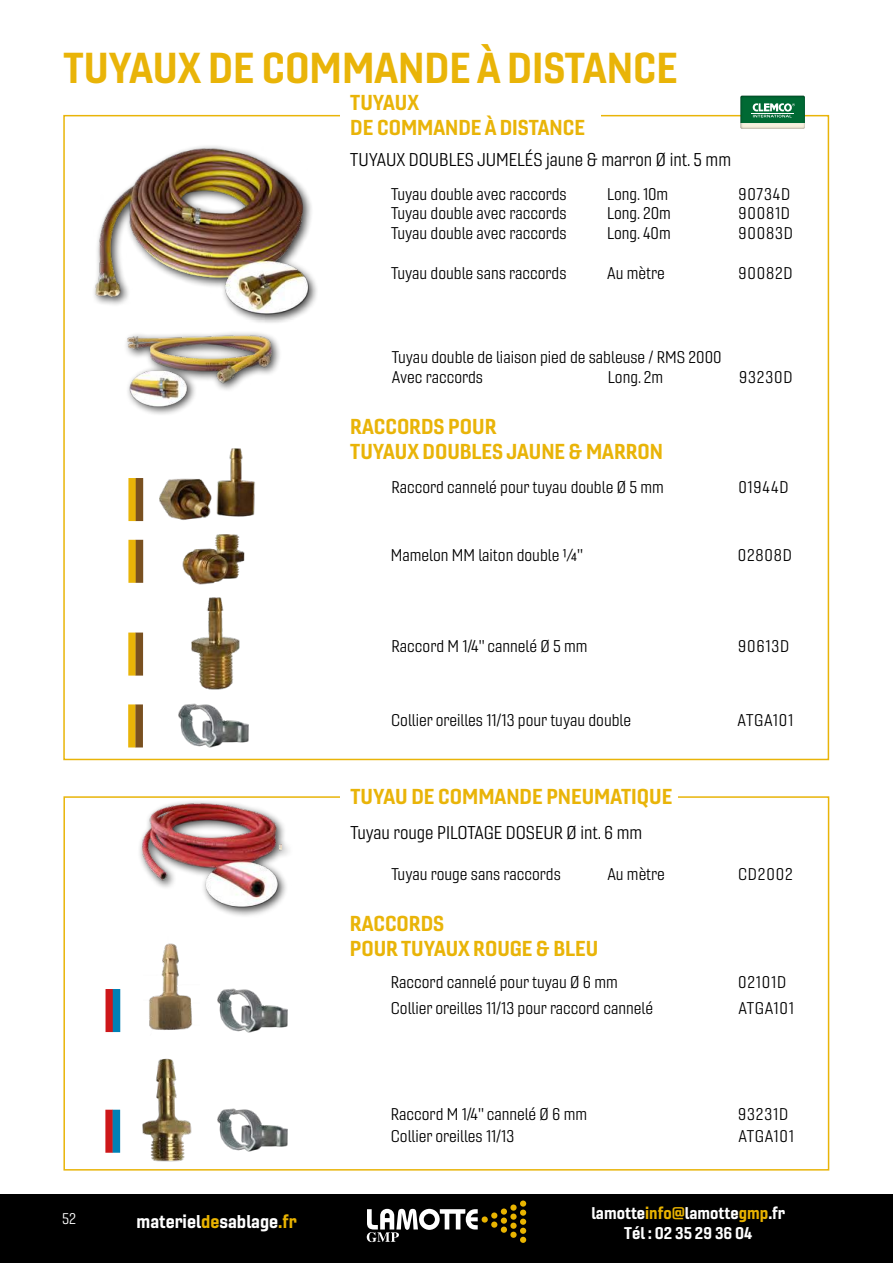
<style>
.page{position:relative;width:893px;height:1263px;background:#fff}
.page>*{position:absolute;margin:0;border:0;box-sizing:border-box;transform-origin:0 0}
.t1{font:42px "Gineso Nor Bol";color:#e9b408}
.t2{font:21px/25.2px "Gineso Nor Bol";color:#e9b408}
.t3{font:18px "Gineso Nor Boo";color:#000}
.t4{font:18px "Gineso Nor Bol";color:#fff}
.t5{font:16.5px/19.8px "Gineso Nor Boo";color:#000}
.t6{font:16.5px/19.8px "Gineso Nor Bol";color:#fff;text-align:center}
.t7{font:16.5px "Gineso Nor Boo";letter-spacing:.04em;color:#000}
.t8{font:15px "Gineso Nor Boo";color:#fff}
.s1{color:#e9b300}
</style>
<div class="page">
<div style="left:0;top:1194px;width:893px;height:69px;background:#000"></div>
<svg style="left:367px;top:1208px;width:140px;height:34px"></svg>
<div style="left:501px;top:1217px;width:6px;height:7px;background:#e9b400;border-radius:50%"></div>
<div style="left:501px;top:1226px;width:6px;height:7px;background:#e9b400;border-radius:50%"></div>
<svg style="left:510px;top:1204px;width:7px;height:7px"></svg>
<svg style="left:510px;top:1213px;width:7px;height:7px"></svg>
<svg style="left:510px;top:1222px;width:7px;height:7px"></svg>
<div style="left:510px;top:1232px;width:7px;height:6px;background:#e9b400;border-radius:50%"></div>
<div style="left:520px;top:1200px;width:6px;height:7px;background:#e9b400;border-radius:50%"></div>
<div style="left:520px;top:1209px;width:6px;height:7px;background:#e9b400;border-radius:50%"></div>
<div style="left:520px;top:1218px;width:6px;height:7px;background:#e9b400;border-radius:50%"></div>
<svg style="left:520px;top:1228px;width:6px;height:15px"></svg>
<div style="left:91px;top:144px;width:228px;height:181px;background:#000;opacity:.75"></div>
<img style="left:93px;top:145px;width:219px;height:172px">
<img style="left:182px;top:534px;width:63px;height:51px">
<img style="left:159px;top:448px;width:96px;height:72px">
<img style="left:178px;top:703px;width:71px;height:45px">
<img style="left:191px;top:597px;width:49px;height:93px">
<div style="left:63px;top:796px;width:766px;height:374px;border:2px solid #e9b408"></div>
<div style="left:340px;top:790px;width:338px;height:13px;background:#fff"></div>
<div style="left:137px;top:799px;width:156px;height:119px;background:#000;opacity:.75"></div>
<img style="left:139px;top:799px;width:143px;height:113px">
<img style="left:149px;top:943px;width:43px;height:87px">
<img style="left:217px;top:988px;width:71px;height:45px">
<img style="left:139px;top:1058px;width:57px;height:110px">
<img style="left:217px;top:1108px;width:71px;height:44px">
<div style="left:128px;top:478px;width:8px;height:43px;background:#e9b408"></div>
<div style="left:136px;top:478px;width:7px;height:43px;background:#795020"></div>
<div style="left:106px;top:989px;width:7px;height:43px;background:#cd171a"></div>
<div style="left:113px;top:989px;width:7px;height:43px;background:#0080b5"></div>
<img style="left:740px;top:96px;width:65px;height:33px">
<hr style="left:751px;top:113px;width:42px;height:1px;background:#fff">
<svg style="left:753px;top:103px;width:42px;height:14px"></svg>
<div style="left:123px;top:331px;width:160px;height:86px;background:#000;opacity:.75"></div>
<img style="left:127px;top:333px;width:151px;height:76px">
<div style="left:128px;top:540px;width:8px;height:43px;background:#e9b408"></div>
<div style="left:136px;top:540px;width:7px;height:43px;background:#795020"></div>
<div style="left:128px;top:632px;width:8px;height:44px;background:#e9b408"></div>
<div style="left:136px;top:632px;width:7px;height:44px;background:#795020"></div>
<div style="left:128px;top:704px;width:8px;height:43px;background:#e9b408"></div>
<div style="left:135px;top:704px;width:8px;height:43px;background:#795020"></div>
<div style="left:105px;top:1110px;width:8px;height:43px;background:#cd171a"></div>
<div style="left:113px;top:1110px;width:7px;height:43px;background:#0080b5"></div>
<h1 class="t1" style="left:64px;top:41px;width:616px">TUYAUX DE COMMANDE À DISTANCE</h1>
<p class="t2" style="left:350px;top:89px;width:236px">TUYAUX<br>DE COMMANDE À DISTANCE</p>
<p class="t3" style="left:350px;top:148px;width:382px">TUYAUX DOUBLES JUMELÉS jaune &amp; marron Ø int. 5 mm</p>
<p class="t5" style="left:391px;top:184px;width:177px">Tuyau double avec raccords</p>
<p class="t5" style="left:607px;top:184px;width:63px">Long. 10m</p>
<p class="t5" style="left:738px;top:184px;width:54px">90734D</p>
<p class="t5" style="left:391px;top:204px;width:177px">Tuyau double avec raccords</p>
<p class="t5" style="left:607px;top:204px;width:65px">Long. 20m</p>
<p class="t5" style="left:738px;top:204px;width:53px">90081D</p>
<p class="t5" style="left:391px;top:223px;width:177px">Tuyau double avec raccords</p>
<p class="t5" style="left:607px;top:223px;width:65px">Long. 40m</p>
<p class="t5" style="left:738px;top:223px;width:56px">90083D</p>
<p class="t5" style="left:391px;top:263px;width:177px">Tuyau double sans raccords</p>
<p class="t5" style="left:607px;top:263px;width:59px">Au mètre</p>
<p class="t5" style="left:738px;top:263px;width:56px">90082D</p>
<p class="t5" style="left:392px;top:347px;width:331px">Tuyau double de liaison pied de sableuse / RMS 2000<br>Avec raccords</p>
<p class="t5" style="left:608px;top:367px;width:57px">Long. 2m</p>
<p class="t5" style="left:739px;top:367px;width:55px">93230D</p>
<p class="t2" style="left:350px;top:413px;width:314px">RACCORDS POUR<br>TUYAUX DOUBLES JAUNE &amp; MARRON</p>
<p class="t5" style="left:391px;top:477px;width:274px">Raccord cannelé pour tuyau double Ø 5 mm</p>
<p class="t5" style="left:738px;top:477px;width:52px">01944D</p>
<p class="t5" style="left:391px;top:546px;width:194px">Mamelon MM laiton double ¼''</p>
<p class="t5" style="left:738px;top:546px;width:56px">02808D</p>
<p class="t5" style="left:392px;top:636px;width:197px">Raccord M 1/4'' cannelé Ø 5 mm</p>
<p class="t5" style="left:738px;top:636px;width:53px">90613D</p>
<p class="t5" style="left:391px;top:710px;width:241px">Collier oreilles 11/13 pour tuyau double</p>
<p class="t7" style="left:738px;top:710px;width:57px">ATGA101</p>
<p class="t2" style="left:350px;top:784px;width:323px">TUYAU DE COMMANDE PNEUMATIQUE</p>
<p class="t3" style="left:350px;top:821px;width:293px">Tuyau rouge PILOTAGE DOSEUR Ø int. 6 mm</p>
<p class="t5" style="left:391px;top:864px;width:171px">Tuyau rouge sans raccords</p>
<p class="t5" style="left:607px;top:864px;width:59px">Au mètre</p>
<p class="t5" style="left:738px;top:864px;width:56px">CD2002</p>
<p class="t2" style="left:350px;top:911px;width:250px">RACCORDS<br>POUR TUYAUX ROUGE &amp; BLEU</p>
<p class="t5" style="left:391px;top:973px;width:228px">Raccord cannelé pour tuyau Ø 6 mm</p>
<p class="t5" style="left:738px;top:973px;width:50px">02101D</p>
<p class="t5" style="left:391px;top:998px;width:264px">Collier oreilles 11/13 pour raccord cannelé</p>
<p class="t7" style="left:738px;top:998px;width:57px">ATGA101</p>
<p class="t8" style="left:62px;top:1210px;width:16px">52</p>
<p class="t4" style="left:137px;top:1209px;width:162px">materiel<span class="s1">de</span>sablage<span class="s1">.fr</span></p>
<p class="t5" style="left:391px;top:1104px;width:198px">Raccord M 1/4'' cannelé Ø 6 mm</p>
<p class="t5" style="left:738px;top:1104px;width:52px">93231D</p>
<p class="t5" style="left:391px;top:1127px;width:125px">Collier oreilles 11/13</p>
<p class="t7" style="left:738px;top:1126px;width:57px">ATGA101</p>
<p class="t6" style="left:591px;top:1203px;width:195px">lamotte<span class="s1">info@</span>lamotte<span class="s1">gmp</span>.fr<br>Tél : 02 35 29 36 04</p>
</div>
